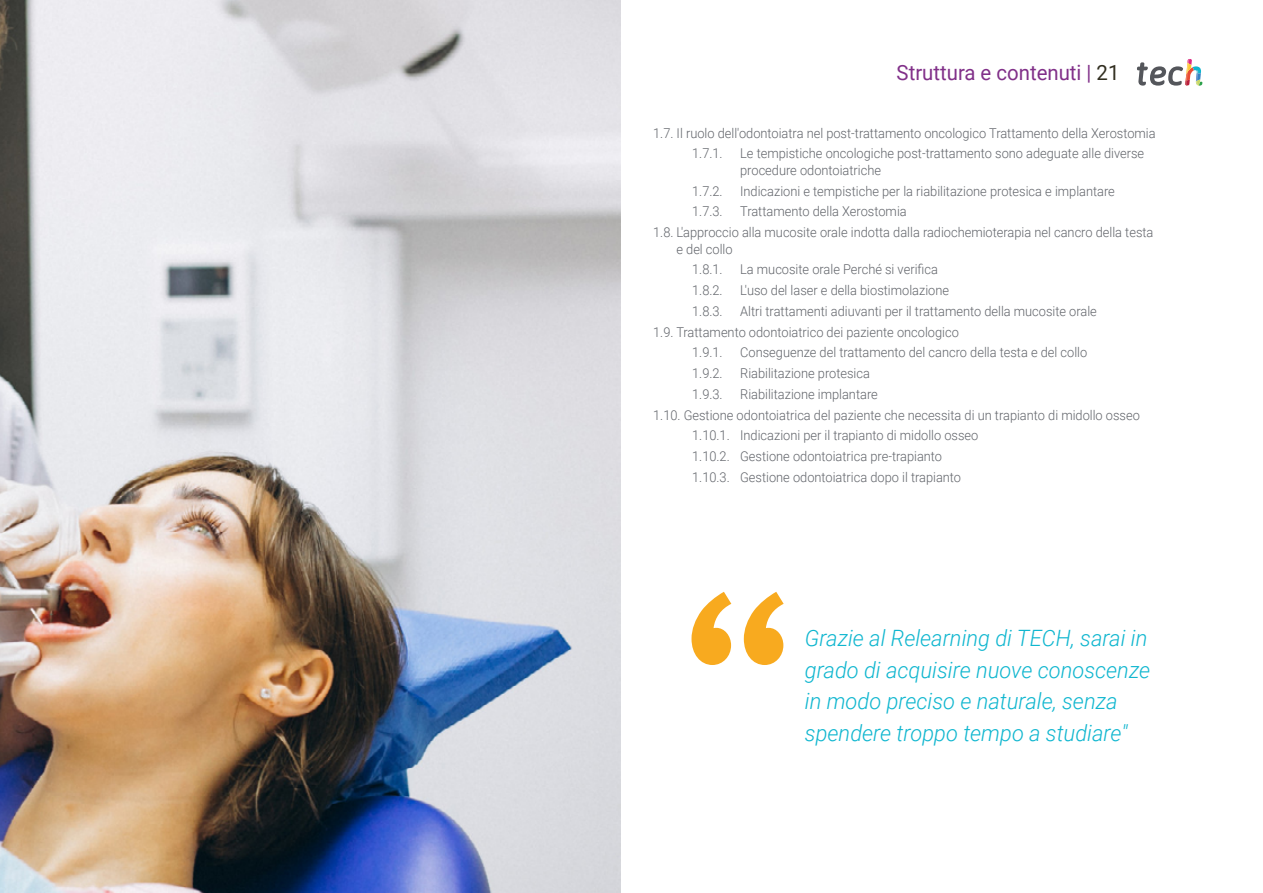
<style>
.page{position:relative;width:1263px;height:893px;background:#fff}
.page>*{position:absolute;margin:0;border:0;box-sizing:border-box;transform-origin:0 0}
.t1{font:italic 300 22.5px/31.5px "Roboto";color:#0fb6cf}
.t2{font:21px "Roboto";color:#813089}
.t3{font:300 13.5px/20.7px "Roboto";color:#61646a;scale:.95 1}
.s1{color:#312e20}
</style>
<div class="page">
<img style="left:0;top:0;width:621px;height:893px">
<svg style="left:691px;top:592px;width:93px;height:73px"></svg>
<svg style="left:1137px;top:59px;width:65px;height:27px"></svg>
<h2 class="t2" style="left:897px;top:57px;width:224px">Struttura e contenuti | <span class="s1">21</span></h2>
<p class="t3" style="left:692px;top:122px;width:489px;text-indent:-39px">1.7. Il ruolo dell'odontoiatra nel post-trattamento oncologico Trattamento della Xerostomia<br>1.7.1.</p>
<p class="t3" style="left:740px;top:145px;width:427px;line-height:16.5px">Le tempistiche oncologiche post-trattamento sono adeguate alle diverse procedure odontoiatriche</p>
<p class="t3" style="left:692px;top:180px;width:34px">1.7.2.</p>
<p class="t3" style="left:740px;top:180px;width:396px">Indicazioni e tempistiche per la riabilitazione protesica e implantare</p>
<p class="t3" style="left:692px;top:201px;width:34px">1.7.3.</p>
<p class="t3" style="left:653px;top:201px;width:528px;text-indent:87px">Trattamento della Xerostomia<br>1.8. L'approccio alla mucosite orale indotta dalla radiochemioterapia nel cancro della testa</p>
<p class="t3" style="left:676px;top:238px;width:61px;text-align:center">e del collo<br>1.8.1.</p>
<p class="t3" style="left:740px;top:259px;width:210px">La mucosite orale Perché si verifica</p>
<p class="t3" style="left:692px;top:280px;width:34px">1.8.2.</p>
<p class="t3" style="left:740px;top:280px;width:221px">L'uso del laser e della biostimolazione</p>
<p class="t3" style="left:692px;top:300px;width:34px">1.8.3.</p>
<p class="t3" style="left:740px;top:300px;width:377px">Altri trattamenti adiuvanti per il trattamento della mucosite orale</p>
<p class="t3" style="left:653px;top:321px;width:323px">1.9. Trattamento odontoiatrico dei paziente oncologico</p>
<p class="t3" style="left:692px;top:342px;width:34px">1.9.1.</p>
<p class="t3" style="left:740px;top:342px;width:367px">Conseguenze del trattamento del cancro della testa e del collo</p>
<p class="t3" style="left:692px;top:363px;width:34px">1.9.2.</p>
<p class="t3" style="left:740px;top:363px;width:138px">Riabilitazione protesica</p>
<p class="t3" style="left:692px;top:383px;width:34px">1.9.3.</p>
<p class="t3" style="left:740px;top:383px;width:146px">Riabilitazione implantare</p>
<p class="t3" style="left:653px;top:404px;width:514px">1.10. Gestione odontoiatrica del paziente che necessita di un trapianto di midollo osseo</p>
<p class="t3" style="left:692px;top:425px;width:303px">1.10.1. Indicazioni per il trapianto di midollo osseo</p>
<p class="t3" style="left:692px;top:446px;width:265px">1.10.2. Gestione odontoiatrica pre-trapianto</p>
<p class="t3" style="left:692px;top:466px;width:285px">1.10.3. Gestione odontoiatrica dopo il trapianto</p>
<h1 class="t1" style="left:805px;top:622px;width:347px">Grazie al Relearning di TECH, sarai in grado di acquisire nuove conoscenze in modo preciso e naturale, senza spendere troppo tempo a studiare"</h1>
</div>
